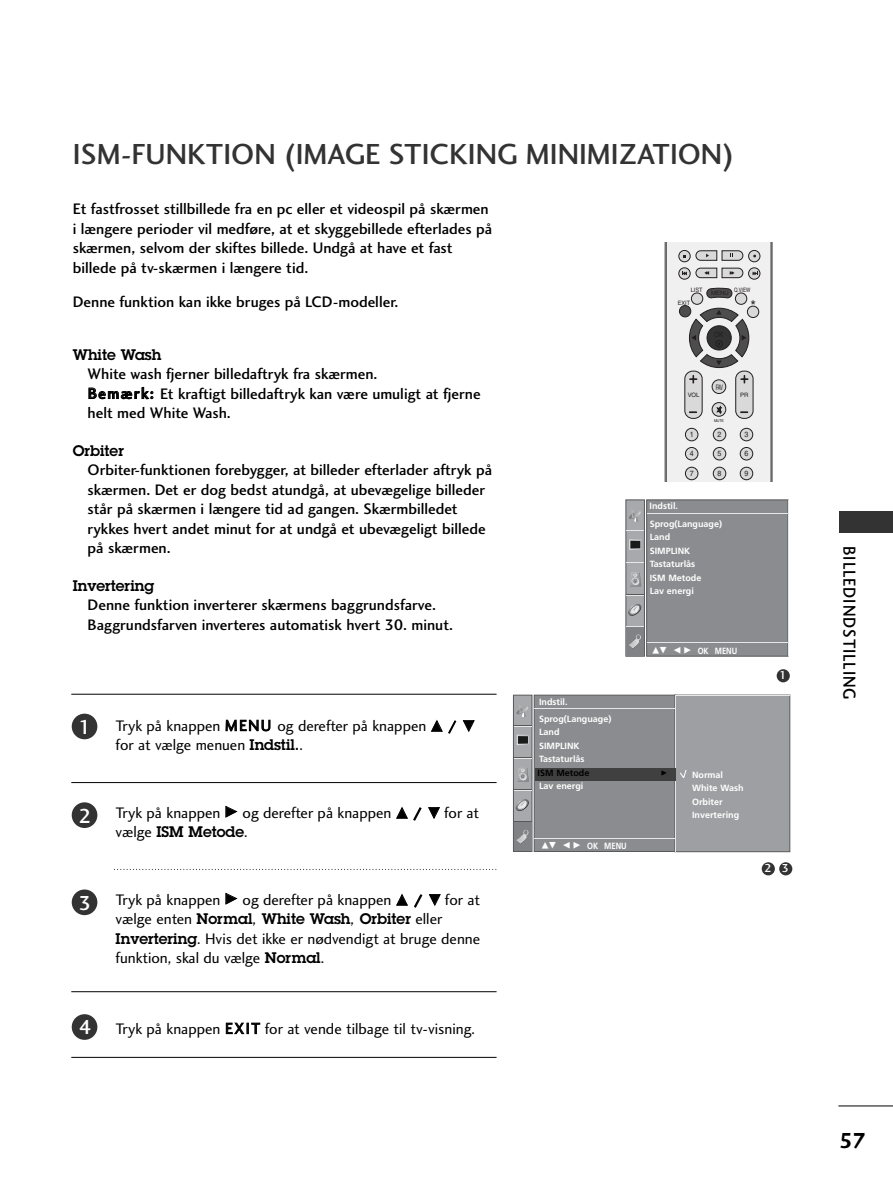
<style>
.page{position:relative;width:893px;height:1190px;background:#fff}
.page>*{position:absolute;margin:0;border:0;box-sizing:border-box;transform-origin:0 0}
.t1{font:30px "Charlotte Sans Medium Plain";color:#333}
.t2{font:22.5px "Charlotte Sans Bold Plain";color:#000}
.t3{font:21px "Charlotte Sans Medium Plain";color:#fff}
.t4{font:18px "Charlotte Sans Medium Plain";letter-spacing:.06em;color:#000;scale:.9 1}
.t5{font:15.75px/19.5px "Charlotte Sans Medium Plain";color:#000}
.t6{font:15.75px/19.5px "Charlotte Sans Book Plain";color:#000}
.t7{font:600 15px "Lubalin Graph";color:#000}
.t8{font:15px "Helvetica";color:#231f20;scale:.94 1}
.t9{font:12px "Charlotte Sans Medium Plain";color:#fff}
.t10{font:700 9px/13.5px "Frutiger";color:#fff}
.t11{font:700 9px "Frutiger";color:#fff;scale:.85 1}
.t12{font:700 9px "Frutiger";color:#000}
.t13{font:7.5px "Helvetica";color:#231f20;scale:.94 1}
.t14{font:7.5px "Helvetica";color:#231f20;scale:.58 1}
.t15{font:6px "Helvetica";color:#231f20}
.t16{font:6px "Helvetica";color:#231f20;scale:.75 1}
.t17{font:6px "Helvetica";color:#231f20;scale:.92 1}
.t18{font:6px "Helvetica";color:#231f20;scale:.94 1}
.t19{font:6px "FZDING33";color:#000}
.t20{font:3.9px "Helvetica";color:#231f20;scale:.94 1}
.s1{font-family:"FZDING33";font-size:12px}
.s2{font-family:"Lubalin Graph";font-weight:600;font-size:15px}
.s3{font-family:"Charlotte Sans Medium Plain"}
.s4{font-family:"Charlotte Sans Book Plain";font-weight:400;font-size:15.75px}
.s5{font-family:"FZDING33";font-weight:400;font-size:7.5px}
</style>
<div class="page">
<div style="left:839px;top:511px;width:53px;height:22px;background:#333"></div>
<hr style="left:838px;top:1105px;width:54px;height:1px;background:#000">
<svg style="left:114px;top:869px;width:382px;height:1px"></svg>
<hr style="left:71px;top:1057px;width:425px;height:1px;background:#000">
<hr style="left:71px;top:991px;width:425px;height:1px;background:#000">
<hr style="left:71px;top:694px;width:425px;height:1px;background:#000">
<hr style="left:71px;top:782px;width:425px;height:1px;background:#000">
<div style="left:72px;top:713px;width:25px;height:26px;background:#333;border-radius:50%"></div>
<div style="left:72px;top:802px;width:25px;height:26px;background:#333;border-radius:50%"></div>
<div style="left:72px;top:889px;width:25px;height:26px;background:#333;border-radius:50%"></div>
<div style="left:72px;top:1014px;width:25px;height:25px;background:#333;border-radius:50%"></div>
<div style="left:776px;top:669px;width:13px;height:13px;background:#333;border-radius:50%"></div>
<div style="left:646px;top:499px;width:142px;height:157px;background:#8a8c8f;border:1px solid #57585a"></div>
<div style="left:625px;top:499px;width:19px;height:157px;background:#a8a9ad;border:1px solid #57585a"></div>
<hr style="left:647px;top:513px;width:140px;height:1px;background:#e6e7e9">
<hr style="left:647px;top:642px;width:140px;height:1px;background:#e6e7e9">
<hr style="left:787px;top:500px;width:1px;height:156px;background:#e6e7e9">
<svg style="left:629px;top:510px;width:12px;height:12px"></svg>
<svg style="left:629px;top:539px;width:12px;height:11px"></svg>
<div style="left:630px;top:541px;width:10px;height:7px;background:#1a1a1a"></div>
<svg style="left:628px;top:604px;width:13px;height:12px"></svg>
<img style="left:639px;top:573px;width:2px;height:13px">
<svg style="left:631px;top:572px;width:8px;height:13px"></svg>
<svg style="left:626px;top:530px;width:18px;height:1px"></svg>
<svg style="left:626px;top:562px;width:18px;height:1px"></svg>
<svg style="left:626px;top:594px;width:18px;height:1px"></svg>
<svg style="left:626px;top:626px;width:18px;height:1px"></svg>
<div style="left:626px;top:627px;width:18px;height:29px;background:#808285"></div>
<svg style="left:629px;top:635px;width:12px;height:14px"></svg>
<div style="left:779px;top:862px;width:13px;height:13px;background:#333;border-radius:50%"></div>
<div style="left:761px;top:862px;width:13px;height:13px;background:#333;border-radius:50%"></div>
<div style="left:534px;top:694px;width:142px;height:157px;background:#8a8c8f;border:1px solid #57585a"></div>
<div style="left:513px;top:694px;width:19px;height:157px;background:#a8a9ad;border:1px solid #57585a"></div>
<div style="left:674px;top:694px;width:116px;height:158px;background:#9d9fa2;border:1px solid #57585a"></div>
<hr style="left:534px;top:708px;width:141px;height:1px;background:#e6e7e9">
<hr style="left:675px;top:695px;width:114px;height:1px;background:#e6e7e9">
<hr style="left:675px;top:695px;width:1px;height:156px;background:#e6e7e9">
<hr style="left:534px;top:838px;width:141px;height:1px;background:#e6e7e9">
<svg style="left:516px;top:705px;width:12px;height:12px"></svg>
<svg style="left:516px;top:734px;width:13px;height:11px"></svg>
<div style="left:518px;top:736px;width:10px;height:7px;background:#1a1a1a"></div>
<svg style="left:515px;top:799px;width:14px;height:12px"></svg>
<svg style="left:518px;top:768px;width:11px;height:13px"></svg>
<svg style="left:513px;top:725px;width:18px;height:2px"></svg>
<svg style="left:513px;top:757px;width:18px;height:1px"></svg>
<svg style="left:513px;top:789px;width:18px;height:2px"></svg>
<svg style="left:513px;top:821px;width:18px;height:2px"></svg>
<div style="left:514px;top:822px;width:17px;height:29px;background:#808285"></div>
<svg style="left:516px;top:830px;width:12px;height:14px"></svg>
<div style="left:535px;top:768px;width:140px;height:12px;background:#404040"></div>
<svg style="left:680px;top:770px;width:7px;height:8px"></svg>
<svg style="left:664px;top:242px;width:108px;height:240px"></svg>
<h1 class="t1" style="left:73px;top:142px;width:662px">ISM-FUNKTION (IMAGE STICKING MINIMIZATION)</h1>
<p class="t5" style="left:73px;top:201px;width:421px">Et fastfrosset stillbillede fra en pc eller et videospil på skærmen i længere perioder vil medføre, at et skyggebillede efterlades på skærmen, selvom der skiftes billede. Undgå at have et fast billede på tv-skærmen i længere tid.</p>
<p class="t5" style="left:73px;top:294px;width:327px">Denne funktion kan ikke bruges på LCD-modeller.</p>
<p class="t7" style="left:73px;top:349px;width:90px">White Wash</p>
<p class="t5" style="left:88px;top:366px;width:394px">White wash fjerner billedaftryk fra skærmen.<br>Bemærk: Et kraftigt billedaftryk kan være umuligt at fjerne helt med White Wash.</p>
<p class="t7" style="left:73px;top:445px;width:53px">Orbiter</p>
<p class="t5" style="left:88px;top:462px;width:406px">Orbiter-funktionen forebygger, at billeder efterlader aftryk på skærmen. Det er dog bedst atundgå, at ubevægelige billeder står på skærmen i længere tid ad gangen. Skærmbilledet rykkes hvert andet minut for at undgå et ubevægeligt billede på skærmen.</p>
<p class="t7" style="left:73px;top:580px;width:83px">Invertering</p>
<p class="t5" style="left:88px;top:597px;width:367px">Denne funktion inverterer skærmens baggrundsfarve.<br>Baggrundsfarven inverteres automatisk hvert 30. minut.</p>
<h3 class="t3" style="left:79px;top:719px;width:14px">1</h3>
<p class="t6" style="left:116px;top:717px;width:360px">Tryk på knappen MENU og derefter på knappen <span class="s1">D</span> / <span class="s1">E </span>for at vælge menuen <span class="s2">Indstil.</span>.</p>
<h3 class="t3" style="left:79px;top:807px;width:14px">2</h3>
<p class="t6" style="left:116px;top:804px;width:365px">Tryk på knappen <span class="s1">G</span> og derefter på knappen <span class="s1">D</span> <span class="s3">/</span> <span class="s1">E</span> for at</p>
<p class="t7" style="left:116px;top:826px;width:133px"><span class="s4">vælge</span> ISM Metode<span class="s4">.</span></p>
<h3 class="t3" style="left:79px;top:895px;width:14px">3</h3>
<p class="t6" style="left:116px;top:891px;width:366px">Tryk på knappen <span class="s1">G</span> og derefter på knappen <span class="s1">D</span> <span class="s3">/</span> <span class="s1">E</span> for at</p>
<p class="t7" style="left:116px;top:913px;width:328px"><span class="s4">vælge enten</span> Normal<span class="s4">,</span> White Wash<span class="s4">,</span> Orbiter <span class="s4">eller</span></p>
<p class="t6" style="left:116px;top:930px;width:366px"><span class="s2">Invertering</span>. Hvis det ikke er nødvendigt at bruge denne funktion, skal du vælge <span class="s2">Normal</span>.</p>
<p class="t18" style="left:690px;top:288px;width:14px">LIST</p>
<p class="t16" style="left:734px;top:288px;width:23px">Q.VIEW</p>
<p class="t15" style="left:711px;top:291px;width:19px">MENU</p>
<p class="t17" style="left:678px;top:300px;width:15px">EXIT</p>
<p class="t8" style="left:750px;top:300px;width:7px">*</p>
<p class="t14" style="left:715px;top:384px;width:14px">FAV</p>
<p class="t20" style="left:714px;top:419px;width:12px">MUTE</p>
<p class="t15" style="left:687px;top:392px;width:13px">VOL</p>
<p class="t15" style="left:740px;top:392px;width:10px">PR</p>
<p class="t10" style="left:649px;top:500px;width:30px">Indstil.</p>
<p class="t13" style="left:689px;top:431px;width:6px">1</p>
<p class="t13" style="left:717px;top:431px;width:6px">2</p>
<p class="t13" style="left:744px;top:431px;width:6px">3</p>
<p class="t13" style="left:689px;top:450px;width:6px">4</p>
<p class="t13" style="left:717px;top:450px;width:6px">5</p>
<p class="t13" style="left:744px;top:450px;width:6px">6</p>
<p class="t13" style="left:689px;top:471px;width:6px">7</p>
<p class="t13" style="left:717px;top:471px;width:6px">8</p>
<p class="t13" style="left:744px;top:471px;width:6px">9</p>
<p class="t10" style="left:649px;top:517px;width:74px">Sprog(Language)<br>Land<br>SIMPLINK<br>Tastaturlås<br>ISM Metode<br>Lav energi</p>
<p class="t11" style="left:652px;top:647px;width:102px"><span class="s5">DE F G</span> OK MENU</p>
<p class="t10" style="left:539px;top:694px;width:74px;line-height:16.6px">Indstil.<br>Sprog(Language)</p>
<p class="t10" style="left:539px;top:726px;width:53px">Land<br>SIMPLINK<br>Tastaturlås<br>ISM Metode<br>Lav energi</p>
<p class="t12" style="left:537px;top:769px;width:53px">ISM Metode</p>
<p class="t19" style="left:661px;top:770px;width:7px">G</p>
<p class="t11" style="left:541px;top:842px;width:102px"><span class="s5">DE F G</span> OK MENU</p>
<p class="t10" style="left:692px;top:768px;width:53px">Normal<br>White Wash<br>Orbiter<br>Invertering</p>
<p class="t9" style="left:779px;top:670px;width:9px">1</p>
<p class="t9" style="left:764px;top:863px;width:26px">2 3</p>
<h3 class="t3" style="left:79px;top:1019px;width:14px">4</h3>
<p class="t6" style="left:116px;top:1020px;width:361px">Tryk på knappen EXIT for at vende tilbage til tv-visning.</p>
<p class="t4" style="left:856px;top:546px;width:172px;rotate:90deg">BILLEDINDSTILLING</p>
<h2 class="t2" style="left:839px;top:1132px;width:28px">57</h2>
</div>
